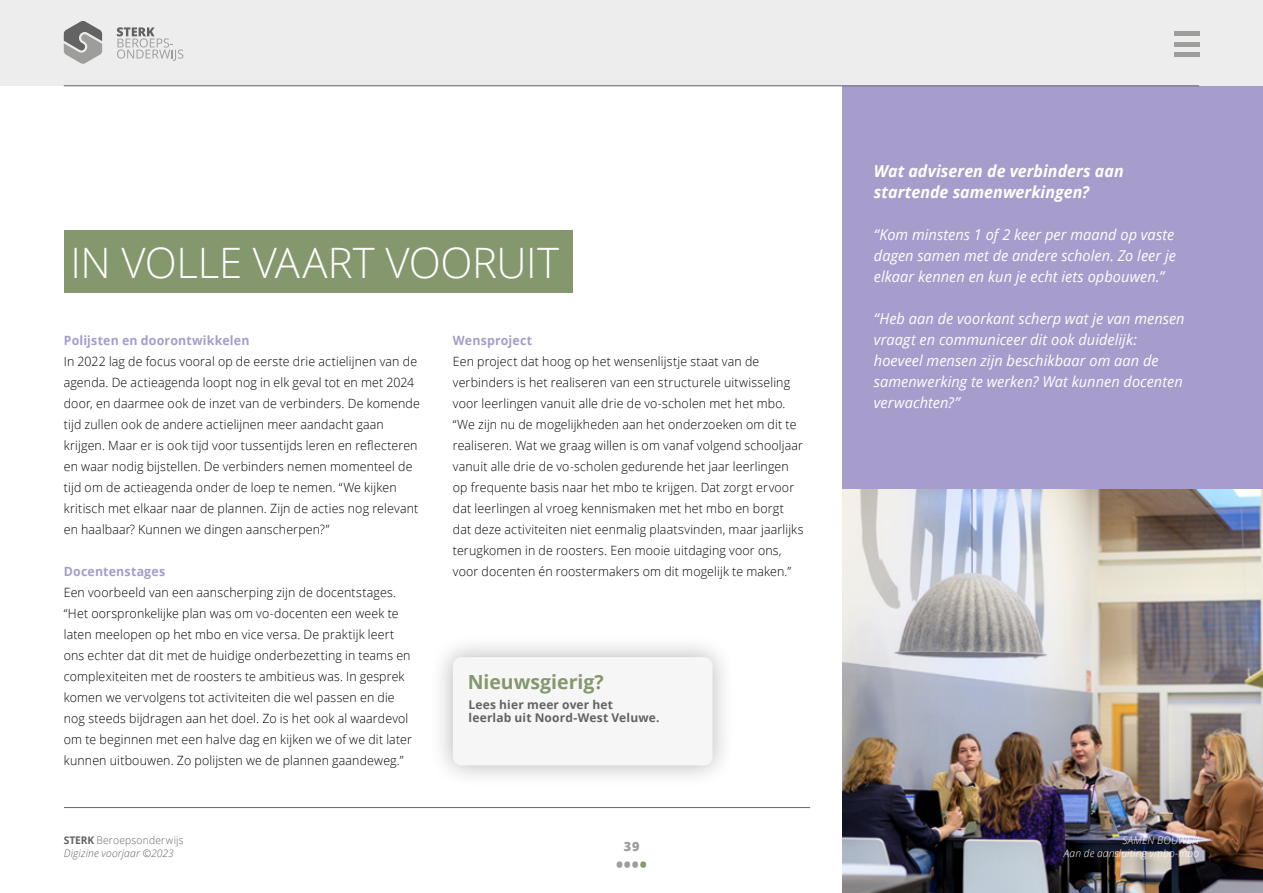
<style>
.page{position:relative;width:1263px;height:893px;background:#fff}
.page>*{position:absolute;margin:0;border:0;box-sizing:border-box;transform-origin:0 0}
.t1{font:300 42px "Open Sans";letter-spacing:-.01em;color:#fff}
.t2{font:700 19.5px "Open Sans";color:#85976c}
.t3{font:800 18px "Open Sans";color:#9d9d9c}
.t4{font:italic 700 16.5px/21px "Open Sans";letter-spacing:.005em;color:#fff}
.t5{font:italic 15px/21px "Open Sans";letter-spacing:.005em;color:#fff;text-align:justify}
.t6{font:300 12.75px/21px "Open Sans";letter-spacing:.015em;color:#000}
.t7{font:700 12.75px "Open Sans";letter-spacing:.015em;color:#a69dcd}
.t8{font:800 12.75px "Open Sans";color:#9d9d9c}
.t9{font:700 12px/13.5px "Open Sans";letter-spacing:.015em;color:#646363}
.t10{font:italic 300 10.5px/13.5px "Open Sans";letter-spacing:.015em;color:#646363}
.t11{font:italic 300 10.5px/13.5px "Open Sans";letter-spacing:.02em;color:#fff;text-align:right}
.s1{font-weight:700;font-style:normal}
.s2{font-style:normal}
.s3{color:#85976c}
</style>
<div class="page">
<div style="left:842px;top:85px;width:421px;height:808px;background:#a69dcd"></div>
<div style="left:64px;top:231px;width:509px;height:62px;background:#85976c"></div>
<img style="left:842px;top:489px;width:421px;height:404px">
<div style="left:430px;top:634px;width:305px;height:154px;background:#000;opacity:.3"></div>
<div style="left:453px;top:657px;width:259px;height:108px;background:#f6f6f6;border-radius:9px"></div>
<div style="left:0;top:0;width:1263px;height:85px;background:#ededed"></div>
<svg style="left:64px;top:21px;width:38px;height:43px"></svg>
<svg style="left:117px;top:27px;width:66px;height:34px"></svg>
<hr style="left:64px;top:85px;width:1135px;height:1px;background:#646363">
<hr style="left:64px;top:807px;width:746px;height:1px;background:#646363">
<hr style="left:1174px;top:32px;width:25px;height:4px;background:#9d9d9c">
<hr style="left:1174px;top:42px;width:25px;height:4px;background:#9d9d9c">
<div style="left:1174px;top:52px;width:25px;height:5px;background:#9d9d9c"></div>
<h1 class="t1" style="left:71px;top:234px;width:490px">IN VOLLE VAART VOORUIT</h1>
<p class="t7" style="left:64px;top:331px;width:187px">Polijsten en doorontwikkelen</p>
<p class="t6" style="left:64px;top:350px;width:358px">In 2022 lag de focus vooral op de eerste drie actielijnen van de agenda. De actieagenda loopt nog in elk geval tot en met 2024 door, en daarmee ook de inzet van de verbinders. De komende tijd zullen ook de andere actielijnen meer aandacht gaan krijgen. Maar er is ook tijd voor tussentijds leren en reflecteren en waar nodig bijstellen. De verbinders nemen momenteel de tijd om de actieagenda onder de loep te nemen. “We kijken kritisch met elkaar naar de plannen. Zijn de acties nog relevant en haalbaar? Kunnen we dingen aanscherpen?”</p>
<p class="t7" style="left:64px;top:562px;width:103px">Docentenstages</p>
<p class="t6" style="left:64px;top:581px;width:350px">Een voorbeeld van een aanscherping zijn de docentstages. “Het oorspronkelijke plan was om vo-docenten een week te laten meelopen op het mbo en vice versa. De praktijk leert ons echter dat dit met de huidige onderbezetting in teams en complexiteiten met de roosters te ambitieus was. In gesprek komen we vervolgens tot activiteiten die wel passen en die nog steeds bijdragen aan het doel. Zo is het ook al waardevol om te beginnen met een halve dag en kijken we of we dit later kunnen uitbouwen. Zo polijsten we de plannen gaandeweg.”</p>
<p class="t7" style="left:453px;top:331px;width:81px">Wensproject</p>
<p class="t6" style="left:453px;top:350px;width:352px">Een project dat hoog op het wensenlijstje staat van de verbinders is het realiseren van een structurele uitwisseling voor leerlingen vanuit alle drie de vo-scholen met het mbo. “We zijn nu de mogelijkheden aan het onderzoeken om dit te realiseren. Wat we graag willen is om vanaf volgend schooljaar vanuit alle drie de vo-scholen gedurende het jaar leerlingen op frequente basis naar het mbo te krijgen. Dat zorgt ervoor dat leerlingen al vroeg kennismaken met het mbo en borgt dat deze activiteiten niet eenmalig plaatsvinden, maar jaarlijks terugkomen in de roosters. Een mooie uitdaging voor ons, voor docenten én roostermakers om dit mogelijk te maken.”</p>
<h2 class="t2" style="left:468px;top:668px;width:138px">Nieuwsgierig?</h2>
<p class="t9" style="left:468px;top:697px;width:193px">Lees hier meer over het<br>leerlab uit Noord-West Veluwe.</p>
<p class="t4" style="left:874px;top:160px;width:251px">Wat adviseren de verbinders aan startende samenwerkingen?</p>
<p class="t5" style="left:874px;top:223px;width:304px">“Kom minstens 1 of 2 keer per maand op vaste dagen samen met de andere scholen. Zo leer je elkaar kennen en kun je echt iets opbouwen.”</p>
<p class="t5" style="left:874px;top:307px;width:312px;text-align:left">“Heb aan de voorkant scherp wat je van mensen vraagt en communiceer dit ook duidelijk: hoeveel mensen zijn beschikbaar om aan de samenwerking te werken? Wat kunnen docenten verwachten?”</p>
<p class="t10" style="left:64px;top:833px;width:121px"><span class="s1">STERK</span> <span class="s2">Beroepsonderwijs<br></span>Digizine voorjaar ©2023</p>
<p class="t11" style="left:1064px;top:833px;width:137px">SAMEN BOUWEN<br>Aan de aansluiting vmbo-mbo</p>
<p class="t8" style="left:624px;top:836px;width:17px">39</p>
<h3 class="t3" style="left:616px;top:850px;width:32px">•••<span class="s3">•</span></h3>
</div>
